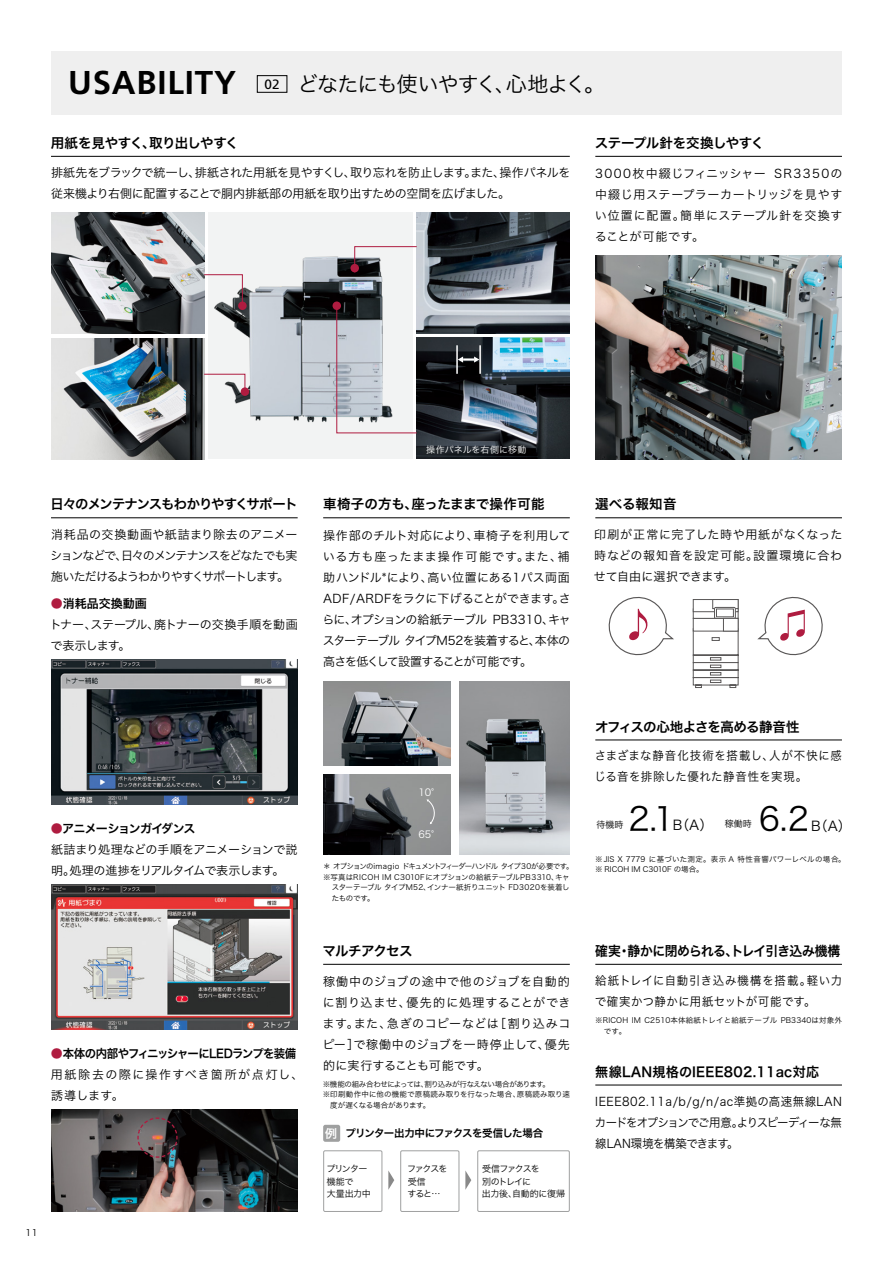
<style>
.page{position:relative;width:893px;height:1263px;background:#fff}
.page>*{position:absolute;margin:0;border:0;box-sizing:border-box;transform-origin:0 0}
.t1{font:700 33px "Frutiger LT Pro";letter-spacing:.025em;color:#000}
.t2{font:32.4px "Hira Kaku Pro W3";color:#000}
.t3{font:21px "Hira Kaku Pro W3";letter-spacing:-.045em;color:#000}
.t4{font:13.5px "Hira Kaku Pro W6";letter-spacing:-.035em;color:#000}
.t5{font:13.5px "Hira Kaku Pro W6";letter-spacing:-.055em;color:#000}
.t6{font:13.5px "Hira Kaku Pro W6";letter-spacing:.02em;color:#000}
.t7{font:13.5px "Hira Kaku Pro W6";letter-spacing:-.035em;color:#000;scale:.95 1}
.t8{font:13.5px "Hira Kaku Pro W6";letter-spacing:-.065em;color:#000}
.t9{font:13.5px "Hira Kaku Pro W6";letter-spacing:.005em;color:#000}
.t10{font:13.5px "Hira Kaku Pro W3";color:#000}
.t11{font:12px/21px "Hira Kaku Pro W3";letter-spacing:-.01em;color:#000;text-align:justify}
.t12{font:12px/21px "Hira Kaku Pro W3";letter-spacing:-.035em;color:#000}
.t13{font:12px/21px "Hira Kaku Pro W3";letter-spacing:-.01em;color:#000;text-align:justify;scale:.95 1}
.t14{font:12px/21px "Hira Kaku Pro W3";letter-spacing:-.04em;color:#000}
.t15{font:12px/21px "Hira Kaku Pro W3";letter-spacing:.05em;color:#000;scale:.95 1}
.t16{font:12px/21px "Hira Kaku Pro W3";letter-spacing:.045em;color:#000;scale:.95 1}
.t17{font:12px/21px "Hira Kaku Pro W3";letter-spacing:.12em;color:#000}
.t18{font:12px "Hira Kaku Pro W6";letter-spacing:-.055em;color:#000;scale:.95 1}
.t19{font:12px "Hira Kaku Pro W6";letter-spacing:-.055em;color:#000}
.t20{font:12px "Hira Kaku Pro W6";color:#000}
.t21{font:10.5px "Hira Kaku Pro W6";letter-spacing:-.06em;color:#000}
.t22{font:9.75px "Hira Kaku Pro W3";color:#fff}
.t23{font:9px/12.8px "Hira Kaku Pro W3";letter-spacing:-.065em;color:#000}
.t24{font:9px "Hira Kaku Pro W3";letter-spacing:.01em;color:#fff}
.t25{font:9px/12.8px "Hira Kaku Pro W3";letter-spacing:-.125em;color:#000}
.t26{font:7.5px/10.5px "Hira Kaku Pro W3";color:#000}
.t27{font:7.5px "Hira Kaku Pro W3";letter-spacing:-.1em;color:#000}
.t28{font:7.5px "Hira Kaku Pro W3";letter-spacing:-.06em;color:#000}
.t29{font:7.5px "Hira Kaku Pro W3";letter-spacing:.02em;color:#000}
.t30{font:7.5px "Hira Kaku Pro W3";letter-spacing:-.045em;color:#000}
.s1{color:#af1c40}
.s2{font-size:12px;color:#fff}
</style>
<div class="page">
<div style="left:208px;top:213px;width:204px;height:246px;background:#f2f3f3"></div>
<img style="left:214px;top:256px;width:169px;height:167px">
<img style="left:459px;top:681px;width:111px;height:173px">
<img style="left:323px;top:775px;width:128px;height:79px">
<svg style="left:427px;top:799px;width:9px;height:25px"></svg>
<img style="left:51px;top:213px;width:153px;height:121px">
<img style="left:417px;top:213px;width:153px;height:121px">
<img style="left:417px;top:338px;width:153px;height:121px">
<hr style="left:479px;top:345px;width:2px;height:29px;background:#fff">
<hr style="left:456px;top:345px;width:2px;height:29px;background:#fff">
<svg style="left:458px;top:356px;width:21px;height:7px"></svg>
<img style="left:323px;top:681px;width:128px;height:84px">
<img style="left:51px;top:338px;width:153px;height:121px">
<div style="left:51px;top:51px;width:791px;height:64px;background:#efefef"></div>
<hr style="left:51px;top:517px;width:247px;height:1px;background:#000">
<img style="left:51px;top:884px;width:247px;height:145px">
<img style="left:51px;top:1110px;width:247px;height:102px">
<svg style="left:137px;top:1117px;width:41px;height:41px;background:#5a4d4f"></svg>
<div style="left:257px;top:75px;width:30px;height:18px;border:1px solid #000"></div>
<hr style="left:323px;top:517px;width:247px;height:1px;background:#000">
<hr style="left:51px;top:156px;width:519px;height:1px;background:#000">
<hr style="left:595px;top:156px;width:247px;height:1px;background:#000">
<img style="left:51px;top:659px;width:247px;height:145px">
<hr style="left:595px;top:517px;width:247px;height:1px;background:#000">
<svg style="left:608px;top:596px;width:66px;height:60px"></svg>
<svg style="left:757px;top:596px;width:66px;height:60px"></svg>
<hr style="left:323px;top:964px;width:247px;height:1px;background:#000">
<div style="left:323px;top:1125px;width:17px;height:17px;background:#9fa0a0;border-radius:2px"></div>
<div style="left:323px;top:1150px;width:59px;height:62px;border:1px solid #9fa0a0"></div>
<div style="left:400px;top:1150px;width:59px;height:62px;border:1px solid #9fa0a0"></div>
<div style="left:477px;top:1150px;width:93px;height:62px;border:1px solid #9fa0a0"></div>
<svg style="left:388px;top:1170px;width:6px;height:20px"></svg>
<svg style="left:465px;top:1170px;width:6px;height:20px"></svg>
<hr style="left:595px;top:964px;width:247px;height:1px;background:#000">
<hr style="left:595px;top:1085px;width:247px;height:1px;background:#000">
<hr style="left:595px;top:739px;width:247px;height:1px;background:#000">
<div style="left:333px;top:301px;width:8px;height:9px;background:#af1c40;border-radius:50%"></div>
<div style="left:350px;top:264px;width:9px;height:8px;background:#af1c40;border-radius:50%"></div>
<div style="left:241px;top:387px;width:8px;height:9px;background:#af1c40;border-radius:50%"></div>
<svg style="left:238px;top:301px;width:9px;height:9px"></svg>
<svg style="left:354px;top:246px;width:63px;height:27px"></svg>
<svg style="left:336px;top:306px;width:81px;height:128px"></svg>
<svg style="left:203px;top:274px;width:40px;height:34px"></svg>
<svg style="left:203px;top:373px;width:43px;height:23px"></svg>
<img style="left:595px;top:255px;width:247px;height:204px">
<div style="left:693px;top:618px;width:45px;height:13px;border:1px solid #595757"></div>
<svg style="left:695px;top:612px;width:19px;height:1px"></svg>
<div style="left:693px;top:609px;width:45px;height:10px;border:1px solid #595757"></div>
<div style="left:693px;top:599px;width:45px;height:13px;background:#fff"></div>
<div style="left:693px;top:599px;width:45px;height:13px;border:1px solid #595757"></div>
<div style="left:712px;top:599px;width:26px;height:10px;border:1px solid #595757"></div>
<div style="left:714px;top:607px;width:22px;height:12px;border:1px solid #595757"></div>
<div style="left:716px;top:609px;width:18px;height:8px;background:#fff;border:1px solid #595757"></div>
<div style="left:723px;top:618px;width:15px;height:13px;background:#fff;border:1px solid #595757"></div>
<svg style="left:692px;top:628px;width:47px;height:60px"></svg>
<h1 class="t1" style="left:68px;top:64px;width:169px">USABILITY</h1>
<h3 class="t3" style="left:264px;top:66px;width:342px"><sup>02</sup> どなたにも使いやすく、心地よく。</h3>
<p class="t4" style="left:51px;top:131px;width:189px">用紙を見やすく、取り出しやすく</p>
<p class="t4" style="left:595px;top:131px;width:171px">ステープル針を交換しやすく</p>
<p class="t12" style="left:51px;top:162px;width:521px">排紙先をブラックで統一し、排紙された用紙を見やすくし、取り忘れを防止します。また、操作パネルを従来機より右側に配置することで胴内排紙部の用紙を取り出すための空間を広げました。</p>
<p class="t11" style="left:595px;top:162px;width:249px">3000枚中綴じフィニッシャー SR3350の中綴じ用ステープラーカートリッジを見やすい位置に配置。簡単にステープル針を交換することが可能です。</p>
<p class="t8" style="left:51px;top:492px;width:249px">日々のメンテナンスもわかりやすくサポート</p>
<p class="t11" style="left:50px;top:523px;width:249px">消耗品の交換動画や紙詰まり除去のアニメーションなどで、日々のメンテナンスをどなたでも実施いただけるようわかりやすくサポートします。</p>
<p class="t20" style="left:51px;top:592px;width:97px"><span class="s1">●</span>消耗品交換動画</p>
<p class="t11" style="left:50px;top:613px;width:249px">トナー、ステープル、廃トナーの交換手順を動画で表示します。</p>
<p class="t19" style="left:51px;top:817px;width:146px"><span class="s1">●</span>アニメーションガイダンス</p>
<p class="t14" style="left:51px;top:838px;width:248px">紙詰まり処理などの手順をアニメーションで説明。処理の進捗をリアルタイムで表示します。</p>
<p class="t18" style="left:51px;top:1042px;width:260px"><span class="s1">●</span>本体の内部やフィニッシャーにLEDランプを装備</p>
<p class="t17" style="left:51px;top:1063px;width:254px">用紙除去の際に操作すべき箇所が点灯し、誘導します。</p>
<p class="t23" style="left:26px;top:1226px;width:14px">11</p>
<p class="t24" style="left:426px;top:441px;width:102px">操作パネルを右側に移動</p>
<p class="t9" style="left:323px;top:492px;width:223px">車椅子の方も、座ったままで操作可能</p>
<p class="t11" style="left:322px;top:524px;width:250px">操作部のチルト対応により、車椅子を利用している方も座ったまま操作可能です。また、補助ハンドル*により、高い位置にある1パス両面ADF/ARDFをラクに下げることができます。さらに、オプションの給紙テーブル PB3310、キャスターテーブル タイプM52を装着すると、本体の高さを低くして設置することが可能です。</p>
<p class="t22" style="left:418px;top:784px;width:17px">10°</p>
<p class="t22" style="left:418px;top:825px;width:17px">65°</p>
<p class="t27" style="left:323px;top:860px;width:252px">＊ オプションのima gio ドキュメントフィーダーハンドル タイプ30が必要です。</p>
<p class="t26" style="left:323px;top:871px;width:248px">※写真はRICOH IM C3010Fにオプションの給紙テーブルPB3310、キャ</p>
<p class="t26" style="left:332px;top:882px;width:240px">スターテーブル タイプM52、インナー紙折りユニット FD3020を装着し</p>
<p class="t26" style="left:332px;top:892px;width:44px">たものです。</p>
<p class="t5" style="left:323px;top:939px;width:91px">マルチアクセス</p>
<p class="t11" style="left:322px;top:970px;width:250px">稼働中のジョブの途中で他のジョブを自動的に割り込ませ、優先的に処理することができます。また、急ぎのコピーなどは［割り込みコピー］で稼働中のジョブを一時停止して、優先的に実行することも可能です。</p>
<p class="t28" style="left:323px;top:1077px;width:229px">※機能の組み合わせによっては、割り込みが行なえない場合があります。</p>
<p class="t29" style="left:323px;top:1088px;width:248px">※印刷動作中に他の機能で原稿読み取りを行なった場合、原稿読み取り速</p>
<p class="t30" style="left:330px;top:1098px;width:101px">度が遅くなる場合があります。</p>
<p class="t21" style="left:325px;top:1124px;width:220px"><span class="s2">例</span> プリンター出力中にファクスを受信した場合</p>
<p class="t23" style="left:326px;top:1161px;width:46px">プリンター機能で<br>大量出力中</p>
<p class="t25" style="left:407px;top:1161px;width:42px">ファクスを受信<br>すると…</p>
<p class="t23" style="left:482px;top:1161px;width:85px">受信ファクスを<br>別のトレイに<br>出力後、自動的に復帰</p>
<p class="t4" style="left:595px;top:492px;width:83px">選べる報知音</p>
<p class="t11" style="left:594px;top:523px;width:250px">印刷が正常に完了した時や用紙がなくなった時などの報知音を設定可能。設置環境に合わせて自由に選択できます。</p>
<p class="t5" style="left:595px;top:714px;width:206px">オフィスの心地よさを高める静音性</p>
<p class="t16" style="left:594px;top:744px;width:262px">さまざまな静音化技術を搭載し、人が不快に感じる音を排除した優れた静音性を実現。</p>
<h2 class="t2" style="left:628px;top:790px;width:48px">2.1</h2>
<p class="t10" style="left:673px;top:813px;width:81px">B（A） <sup>稼働時</sup></p>
<p class="t23" style="left:596px;top:818px;width:28px">待機時</p>
<h2 class="t2" style="left:759px;top:790px;width:52px">6.2</h2>
<p class="t10" style="left:811px;top:813px;width:41px">B（A）</p>
<p class="t26" style="left:595px;top:853px;width:252px">※JIS X 7779 に基づいた測定。表示 A 特性音響パワーレベルの場合。※ RICOH IM C3010F の場合。</p>
<p class="t7" style="left:595px;top:939px;width:259px">確実・静かに閉められる、トレイ引き込み機構</p>
<p class="t15" style="left:595px;top:969px;width:262px">給紙トレイに自動引き込み機構を搭載。軽い力で確実かつ静かに用紙セットが可能です。</p>
<p class="t26" style="left:604px;top:1014px;width:240px;text-indent:-9px">※RICOH IM C2510本体給紙トレイと給紙テーブル PB3340は対象外です。</p>
<p class="t6" style="left:595px;top:1059px;width:225px">無線LAN規格のIEEE802.11ac対応</p>
<p class="t13" style="left:595px;top:1090px;width:262px">IEEE802.11a/b/g/n/ac準拠の高速無線LANカードをオプションでご用意。よりスピーディーな無線LAN環境を構築できます。</p>
</div>
